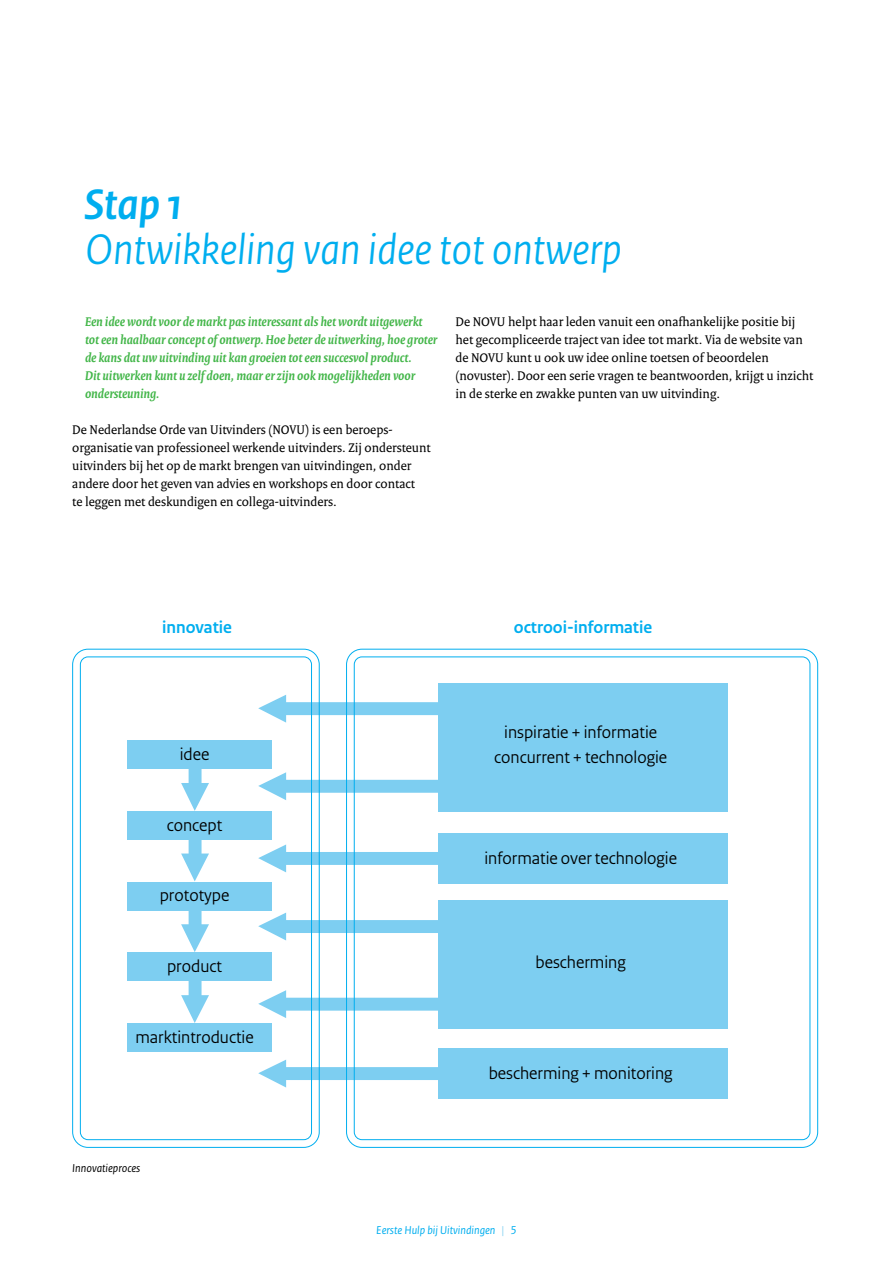
<style>
.page{position:relative;width:893px;height:1263px;background:#fff}
.page>*{position:absolute;margin:0;border:0;box-sizing:border-box;transform-origin:0 0}
.t1{font:italic 45px "Rijksoverheid Sans Heading";color:#00aeef}
.t2{font:italic 700 45px "Rijksoverheid Sans Heading";color:#00aeef}
.t3{font:18px/25.2px "Rijksoverheid Sans Heading";color:#000;text-align:center}
.t4{font:700 18px "Rijksoverheid Sans Heading";color:#00aeef}
.t5{font:13.5px/18px "Rijksoverheid Serif";color:#000}
.t6{font:italic 700 13.5px/18px "Rijksoverheid Serif";color:#43b649}
.t7{font:italic 12px "Rijksoverheid Sans Text";color:#00aeef}
.t8{font:italic 12px "Rijksoverheid Sans Text";color:#000}
.s1{color:#7dcef1}
</style>
<div class="page">
<div style="left:439px;top:683px;width:289px;height:129px;background:#7dcef1"></div>
<div style="left:439px;top:901px;width:289px;height:128px;background:#7dcef1"></div>
<div style="left:439px;top:834px;width:289px;height:50px;background:#7dcef1"></div>
<div style="left:439px;top:1048px;width:289px;height:51px;background:#7dcef1"></div>
<div style="left:127px;top:1023px;width:144px;height:29px;background:#7dcef1"></div>
<div style="left:127px;top:952px;width:144px;height:29px;background:#7dcef1"></div>
<div style="left:127px;top:881px;width:144px;height:29px;background:#7dcef1"></div>
<div style="left:127px;top:811px;width:144px;height:29px;background:#7dcef1"></div>
<div style="left:127px;top:740px;width:144px;height:29px;background:#7dcef1"></div>
<svg style="left:258px;top:695px;width:181px;height:28px"></svg>
<svg style="left:181px;top:769px;width:28px;height:42px"></svg>
<svg style="left:181px;top:840px;width:28px;height:41px"></svg>
<svg style="left:181px;top:910px;width:28px;height:42px"></svg>
<svg style="left:181px;top:981px;width:28px;height:42px"></svg>
<svg style="left:258px;top:772px;width:181px;height:28px"></svg>
<svg style="left:258px;top:844px;width:181px;height:28px"></svg>
<svg style="left:258px;top:1059px;width:181px;height:28px"></svg>
<svg style="left:258px;top:912px;width:181px;height:28px"></svg>
<svg style="left:258px;top:990px;width:181px;height:28px"></svg>
<div style="left:72px;top:649px;width:247px;height:499px;border:1px solid #00aeef;border-radius:15px"></div>
<div style="left:80px;top:657px;width:232px;height:483px;border:1px solid #00aeef;border-radius:8px"></div>
<h1 class="t2" style="left:85px;top:179px;width:99px">Stap 1</h1>
<h1 class="t1" style="left:85px;top:224px;width:538px">Ontwikkeling van idee tot ontwerp</h1>
<p class="t6" style="left:85px;top:312px;width:354px">Een idee wordt voor de markt pas interessant als het wordt uitgewerkt tot een haalbaar concept of ontwerp. Hoe beter de uitwerking, hoe groter de kans dat uw uitvinding uit kan groeien tot een succesvol product.<br>Dit uitwerken kunt u zelf doen, maar er zijn ook mogelijkheden voor ondersteuning.</p>
<p class="t5" style="left:72px;top:420px;width:360px">De Nederlandse Orde van Uitvinders (NOVU) is een beroeps&shy;organisatie van professioneel werkende uitvinders. Zij ondersteunt uitvinders bij het op de markt brengen van uitvindingen, onder andere door het geven van advies en workshops en door contact<br>te leggen met deskundigen en collega-uitvinders.</p>
<p class="t5" style="left:455px;top:312px;width:359px">De NOVU helpt haar leden vanuit een onafhankelijke positie bij het gecompliceerde traject van idee tot markt. Via de website van de NOVU kunt u ook uw idee online toetsen of beoordelen (novuster). Door een serie vragen te beantwoorden, krijgt u inzicht in de sterke en zwakke punten van uw uitvinding.</p>
<h2 class="t4" style="left:162px;top:617px;width:71px">innovatie</h2>
<h2 class="t3" style="left:180px;top:741px;width:31px">idee</h2>
<h2 class="t3" style="left:167px;top:812px;width:57px">concept</h2>
<h2 class="t3" style="left:160px;top:883px;width:71px">prototype</h2>
<h2 class="t3" style="left:167px;top:954px;width:56px">product</h2>
<h2 class="t3" style="left:135px;top:1025px;width:120px">marktintroductie</h2>
<p class="t8" style="left:72px;top:1161px;width:69px">Innovatieproces</p>
<h2 class="t4" style="left:514px;top:617px;width:140px">octrooi-informatie</h2>
<h2 class="t3" style="left:494px;top:720px;width:174px">inspiratie + informatie concurrent + technologie</h2>
<h2 class="t3" style="left:484px;top:846px;width:194px">informatie over technologie</h2>
<h2 class="t3" style="left:536px;top:950px;width:92px">bescherming</h2>
<h2 class="t3" style="left:489px;top:1061px;width:185px">bescherming + monitoring</h2>
<p class="t7" style="left:376px;top:1223px;width:142px">Eerste Hulp bij Uitvindingen <span class="s1">|</span> 5</p>
</div>
